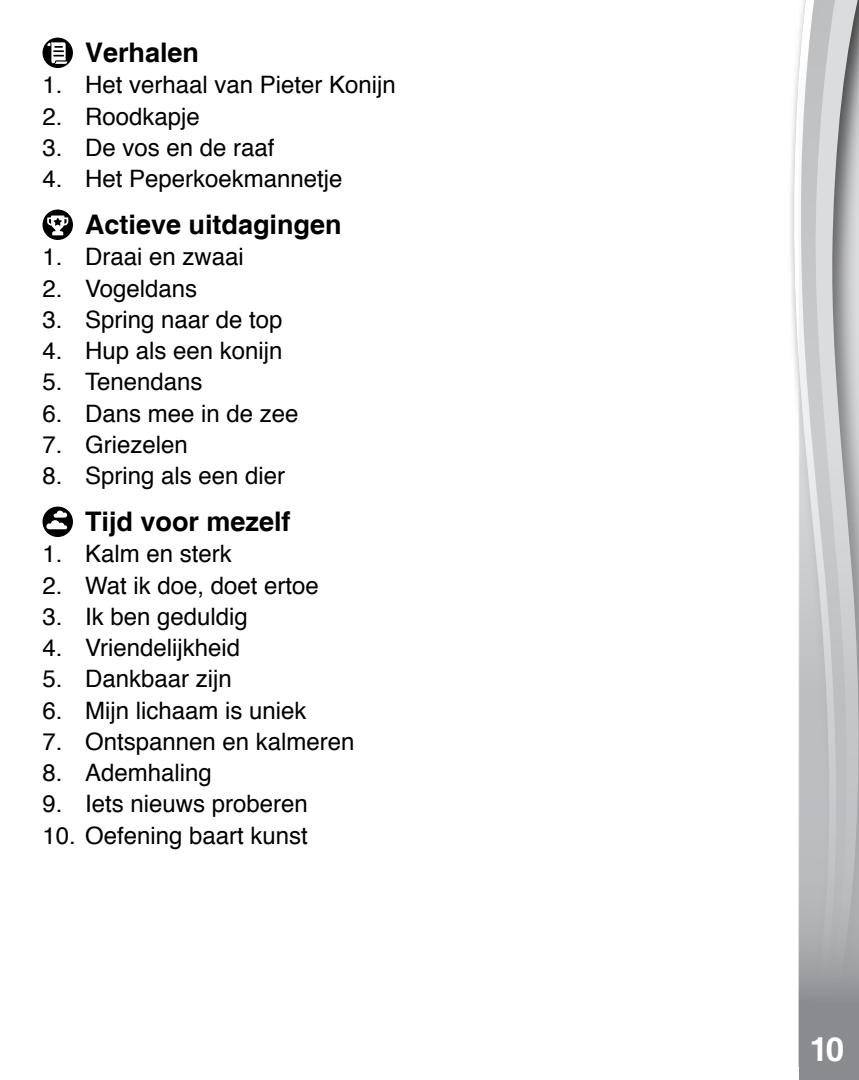
<style>
.page{position:relative;width:859px;height:1080px;background:#fff}
.page>*{position:absolute;margin:0;border:0;box-sizing:border-box;transform-origin:0 0}
.t1{font:700 33px "Helvetica";color:#fff}
.t2{font:700 33px "Helvetica";color:#fff}
.t3{font:700 27px "Helvetica";color:#000}
.t4{font:24px "Helvetica";color:#000}
</style>
<div class="page">
<svg style="left:43px;top:210px;width:30px;height:30px"></svg>
<svg style="left:47px;top:216px;width:21px;height:19px"></svg>
<div style="left:43px;top:38px;width:30px;height:30px;background:#000;border-radius:50%"></div>
<svg style="left:47px;top:42px;width:20px;height:22px"></svg>
<div style="left:43px;top:507px;width:30px;height:30px;background:#000;border-radius:50%"></div>
<svg style="left:46px;top:511px;width:21px;height:18px"></svg>
<svg style="left:793px;top:45px;width:6px;height:1022px"></svg>
<svg style="left:799px;top:0;width:60px;height:1080px;background:#bdbec0"></svg>
<p class="t3" style="left:85px;top:36px;width:116px">Verhalen</p>
<p class="t4" style="left:43px;top:69px;width:355px">1. Het verhaal van Pieter Konijn</p>
<p class="t4" style="left:43px;top:100px;width:159px">2. Roodkapje</p>
<p class="t4" style="left:43px;top:131px;width:233px">3. De vos en de raaf</p>
<p class="t4" style="left:43px;top:163px;width:301px">4. Het Peperkoekmannetje</p>
<p class="t3" style="left:85px;top:208px;width:258px">Actieve uitdagingen</p>
<p class="t4" style="left:43px;top:241px;width:203px">1. Draai en zwaai</p>
<p class="t4" style="left:43px;top:272px;width:156px">2. Vogeldans</p>
<p class="t4" style="left:43px;top:303px;width:242px">3. Spring naar de top</p>
<p class="t4" style="left:43px;top:335px;width:241px">4. Hup als een konijn</p>
<p class="t4" style="left:43px;top:366px;width:161px">5. Tenendans</p>
<p class="t4" style="left:43px;top:397px;width:257px">6. Dans mee in de zee</p>
<p class="t4" style="left:43px;top:428px;width:147px">7. Griezelen</p>
<p class="t4" style="left:43px;top:460px;width:244px">8. Spring als een dier</p>
<p class="t3" style="left:85px;top:505px;width:207px">Tijd voor mezelf</p>
<p class="t4" style="left:43px;top:538px;width:191px">1. Kalm en sterk</p>
<p class="t4" style="left:43px;top:569px;width:278px">2. Wat ik doe, doet ertoe</p>
<p class="t4" style="left:43px;top:600px;width:207px">3. Ik ben geduldig</p>
<p class="t4" style="left:43px;top:632px;width:199px">4. Vriendelijkheid</p>
<p class="t4" style="left:43px;top:663px;width:191px">5. Dankbaar zijn</p>
<p class="t4" style="left:43px;top:694px;width:265px">6. Mijn lichaam is uniek</p>
<p class="t4" style="left:43px;top:725px;width:314px">7. Ontspannen en kalmeren</p>
<p class="t4" style="left:43px;top:757px;width:171px">8. Ademhaling</p>
<p class="t4" style="left:43px;top:788px;width:267px">9. Iets nieuws proberen</p>
<p class="t4" style="left:43px;top:819px;width:267px">10. Oefening baart kunst</p>
<h1 class="t1" style="left:813px;top:1021px;width:40px">10<sup>10</sup></h1>
<h1 class="t2" style="left:810px;top:1029px;width:36px">10</h1>
</div>
